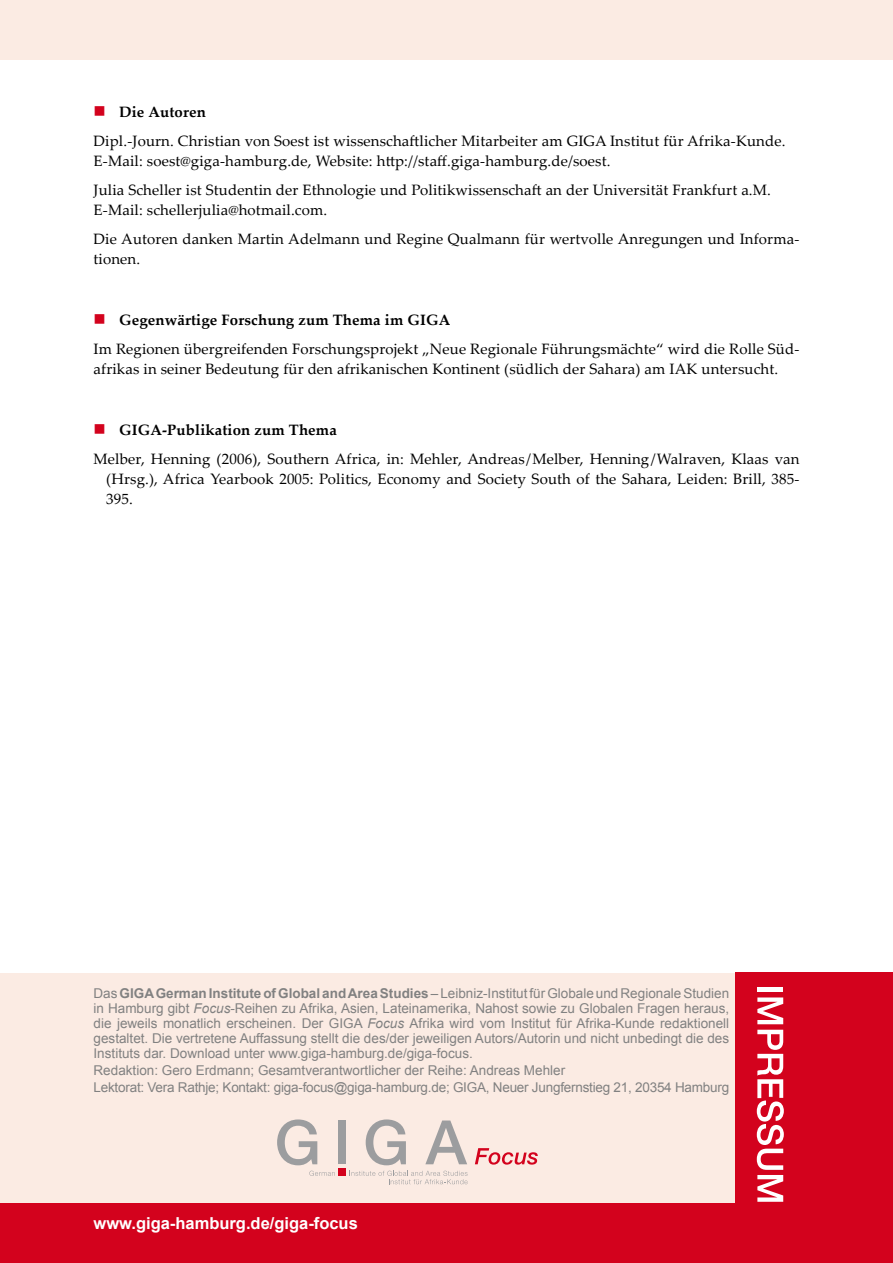
<style>
.page{position:relative;width:893px;height:1263px;background:#fff}
.page>*{position:absolute;margin:0;border:0;box-sizing:border-box;transform-origin:0 0}
.t1{font:700 16.5px "Arial";color:#fff}
.t2{font:16.5px "Wingdings";color:#d3021d}
.t3{font:15px/20.2px "Palatino Linotype";letter-spacing:.01em;color:#000}
.t4{font:700 15px "Palatino Linotype";letter-spacing:.01em;color:#000}
.t5{font:13.5px/15px "Arial";color:#818181;text-align:justify}
.s1{font-weight:700}
.s2{font-style:italic}
</style>
<div class="page">
<div style="left:0;top:973px;width:893px;height:290px;background:#fbebe3"></div>
<div style="left:736px;top:972px;width:157px;height:291px;background:#d3021d"></div>
<div style="left:757px;top:987px;width:26px;height:5px;background:#fff"></div>
<svg style="left:757px;top:997px;width:26px;height:27px"></svg>
<svg style="left:757px;top:1030px;width:27px;height:172px"></svg>
<div style="left:0;top:1203px;width:738px;height:60px;background:#d3021d"></div>
<div style="left:0;top:0;width:893px;height:60px;background:#fbebe3"></div>
<div style="left:339px;top:1120px;width:7px;height:44px;background:#9c9d9f"></div>
<svg style="left:277px;top:1119px;width:40px;height:46px"></svg>
<svg style="left:366px;top:1119px;width:40px;height:46px"></svg>
<svg style="left:425px;top:1120px;width:42px;height:44px"></svg>
<svg style="left:309px;top:1171px;width:26px;height:5px"></svg>
<div style="left:339px;top:1168px;width:7px;height:8px;background:#d3021d"></div>
<svg style="left:351px;top:1171px;width:117px;height:13px"></svg>
<svg style="left:475px;top:1148px;width:63px;height:16px"></svg>
<p class="t2" style="left:94px;top:102px;width:14px">■</p>
<p class="t4" style="left:119px;top:102px;width:88px">Die Autoren</p>
<p class="t3" style="left:94px;top:130px;width:693px">Dipl.-Journ. Christian von Soest ist wissenschaftlicher Mitarbeiter am GIGA Institut für Afrika-Kunde.<br>E-Mail: soest@giga-hamburg.de, Website: http://staff.giga-hamburg.de/soest.</p>
<p class="t3" style="left:94px;top:179px;width:679px">Julia Scheller ist Studentin der Ethnologie und Politikwissenschaft an der Universität Frankfurt a.M.<br>E-Mail: schellerjulia@hotmail.com.</p>
<p class="t3" style="left:94px;top:228px;width:707px">Die Autoren danken Martin Adelmann und Regine Qualmann für wertvolle Anregungen und Informa&shy;tionen.</p>
<p class="t4" style="left:119px;top:309px;width:333px">Gegenwärtige Forschung zum Thema im GIGA</p>
<p class="t3" style="left:94px;top:338px;width:707px">Im Regionen übergreifenden Forschungsprojekt „Neue Regionale Führungsmächte“ wird die Rolle Süd&shy;afrikas in seiner Bedeutung für den afrikanischen Kontinent (südlich der Sahara) am IAK untersucht.</p>
<p class="t2" style="left:94px;top:310px;width:14px">■</p>
<p class="t4" style="left:119px;top:419px;width:219px">GIGA-Publikation zum Thema</p>
<p class="t3" style="left:106px;top:448px;width:695px;text-align:justify;text-indent:-13px">Melber, Henning (2006), Southern Africa, in: Mehler, Andreas/Melber, Henning/Walraven, Klaas van (Hrsg.), Africa Yearbook 2005: Politics, Economy and Society South of the Sahara, Leiden: Brill, 385- 395.</p>
<p class="t2" style="left:94px;top:420px;width:14px">■</p>
<p class="t5" style="left:94px;top:985px;width:637px">Das <span class="s1">GIGA German Institute of Global and Area Studies</span> – Leibniz-Institut für Globale und Regionale Studien in Hamburg gibt <span class="s2">Focus</span>-Reihen zu Afrika, Asien, Lateinamerika, Nahost sowie zu Globalen Fragen heraus, die jeweils monatlich erscheinen. Der GIGA <span class="s2">Focus</span> Afrika wird vom Institut für Afrika-Kunde redaktionell gestaltet. Die vertretene Auffassung stellt die des/der jeweiligen Autors/Autorin und nicht unbedingt die des Instituts dar. Download unter www.giga-hamburg.de/giga-focus.</p>
<p class="t5" style="left:94px;top:1062px;width:637px;line-height:17.1px">Redaktion: Gero Erdmann; Gesamtverantwortlicher der Reihe: Andreas Mehler<br>Lektorat: Vera Rathje; Kontakt: giga-focus@giga-hamburg.de; GIGA, Neuer Jungfernstieg 21, 20354 Hamburg</p>
<p class="t1" style="left:94px;top:1212px;width:266px">www.giga-hamburg.de/giga-focus</p>
</div>
